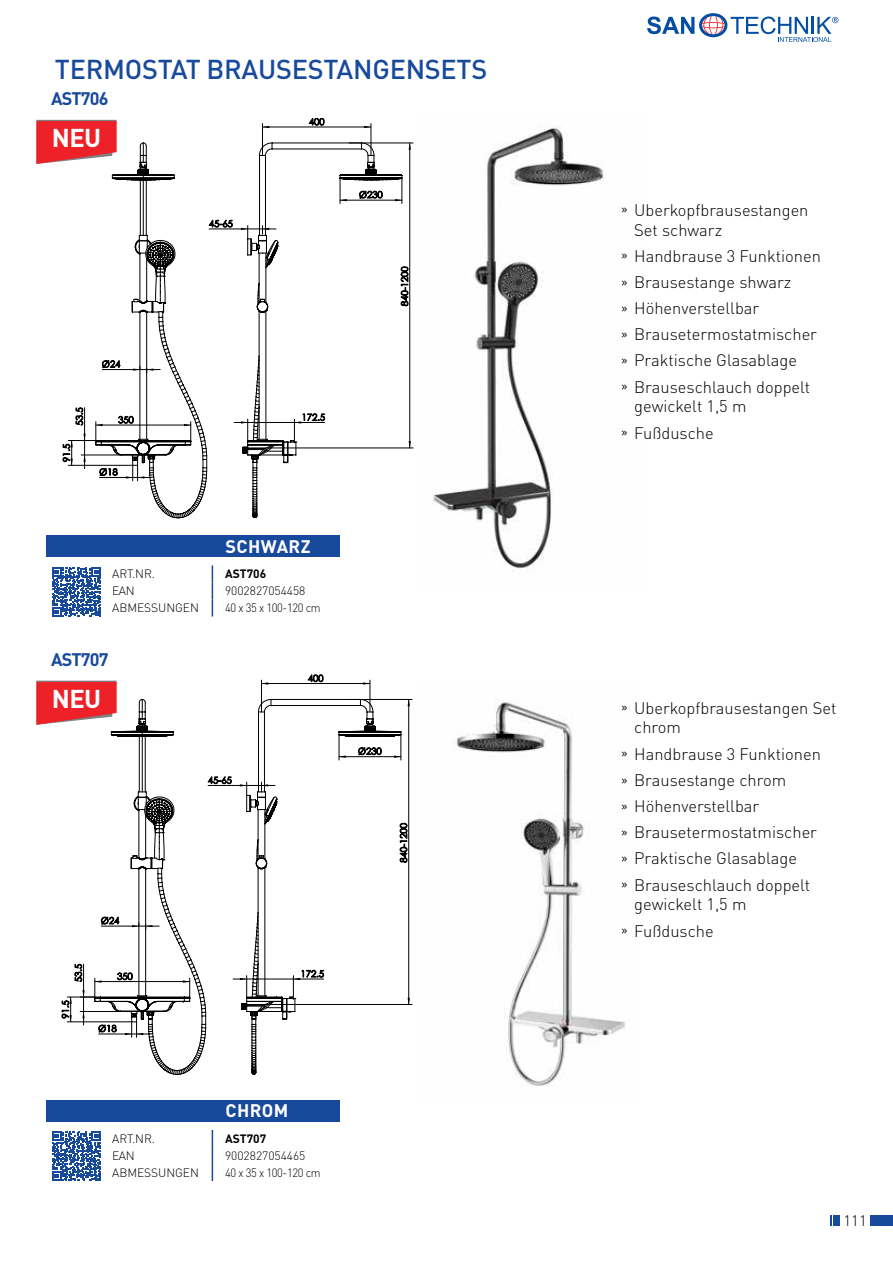
<style>
.page{position:relative;width:893px;height:1263px;background:#fff}
.page>*{position:absolute;margin:0;border:0;box-sizing:border-box;transform-origin:0 0}
.t1{font:500 27px "DIN Pro";letter-spacing:-.01em;color:#184a9c}
.t2{font:700 25.5px "DIN Pro";letter-spacing:-.02em;color:#fff}
.t3{font:700 18px "DIN Pro";letter-spacing:-.05em;color:#184a9c}
.t4{font:700 18px "DIN Pro";letter-spacing:.02em;color:#fff}
.t5{font:300 16.5px/26.2px "DIN Pro";color:#000}
.t6{font:300 15px "DIN Pro";color:#000}
.t7{font:300 12px "DIN Pro";letter-spacing:-.005em;color:#000}
.t8{font:300 12px "DIN Pro";color:#000}
.t9{font:300 12px "DIN Pro";letter-spacing:-.03em;color:#000;scale:.93 1}
.t10{font:700 12px "DIN Pro";color:#000}
.s1{font-family:"Myriad Pro";font-weight:400;font-size:12px}
</style>
<div class="page">
<svg style="left:647px;top:13px;width:191px;height:29px"></svg>
<div style="left:870px;top:1215px;width:23px;height:11px;background:#184a9c"></div>
<hr style="left:836px;top:1215px;width:4px;height:11px;background:#184a9c">
<svg style="left:831px;top:1215px;width:5px;height:11px"></svg>
<img style="left:454px;top:702px;width:171px;height:385px">
<svg style="left:52px;top:567px;width:49px;height:49px"></svg>
<svg style="left:52px;top:1132px;width:49px;height:49px"></svg>
<img style="left:432px;top:126px;width:173px;height:445px">
<div style="left:47px;top:536px;width:293px;height:21px;background:#184a9c"></div>
<div style="left:47px;top:1100px;width:293px;height:21px;background:#184a9c"></div>
<svg style="left:212px;top:565px;width:1px;height:51px"></svg>
<svg style="left:212px;top:1130px;width:1px;height:51px"></svg>
<hr style="left:248px;top:448px;width:165px;height:1px;background:#000">
<hr style="left:349px;top:143px;width:64px;height:1px;background:#000">
<hr style="left:247px;top:1004px;width:165px;height:1px;background:#000">
<hr style="left:348px;top:699px;width:64px;height:1px;background:#000">
<svg style="left:36px;top:118px;width:375px;height:400px"></svg>
<svg style="left:36px;top:675px;width:374px;height:399px"></svg>
<h1 class="t1" style="left:55px;top:47px;width:434px">TERMOSTAT BRAUSESTANGENSETS</h1>
<p class="t3" style="left:51px;top:83px;width:59px">AST706</p>
<h2 class="t2" style="left:52px;top:117px;width:51px">NEU</h2>
<p class="t4" style="left:226px;top:531px;width:87px">SCHWARZ</p>
<p class="t7" style="left:112px;top:565px;width:44px">ART.NR.</p>
<p class="t10" style="left:225px;top:564px;width:43px">AST706</p>
<p class="t8" style="left:112px;top:582px;width:24px">EAN</p>
<p class="t8" style="left:225px;top:582px;width:82px">9002827054458</p>
<p class="t7" style="left:112px;top:599px;width:88px">ABMESSUNGEN</p>
<p class="t9" style="left:225px;top:599px;width:104px">40 x 35 x 100-120 cm</p>
<p class="t3" style="left:51px;top:644px;width:59px">AST707</p>
<h2 class="t2" style="left:52px;top:677px;width:51px">NEU</h2>
<p class="t4" style="left:226px;top:1096px;width:64px">CHROM</p>
<p class="t7" style="left:112px;top:1129px;width:44px">ART.NR.</p>
<p class="t10" style="left:225px;top:1128px;width:43px">AST707</p>
<p class="t8" style="left:112px;top:1146px;width:24px">EAN</p>
<p class="t8" style="left:225px;top:1146px;width:82px">9002827054465</p>
<p class="t7" style="left:112px;top:1163px;width:88px">ABMESSUNGEN</p>
<p class="t9" style="left:225px;top:1163px;width:104px">40 x 35 x 100-120 cm</p>
<p class="t5" style="left:634px;top:198px;width:176px;line-height:19.8px;text-indent:-13px"><span class="s1">»</span> Uberkopfbrausestangen<br>Set schwarz</p>
<p class="t5" style="left:621px;top:241px;width:201px"><span class="s1">»</span> Handbrause 3 Funktionen <span class="s1">»</span> Brausestange shwarz<br><span class="s1">»</span> Höhenverstellbar<br><span class="s1">»</span> Brausetermostatmischer <span class="s1">»</span> Praktische Glasablage<br><span class="s1">»</span> Brauseschlauch doppelt</p>
<p class="t5" style="left:621px;top:392px;width:127px;text-indent:13px">gewickelt 1,5 m <span class="s1">»</span> Fußdusche</p>
<p class="t5" style="left:634px;top:696px;width:204px;line-height:19.8px;text-indent:-13px"><span class="s1">»</span> Uberkopfbrausestangen Set chrom</p>
<p class="t5" style="left:621px;top:739px;width:201px"><span class="s1">»</span> Handbrause 3 Funktionen <span class="s1">»</span> Brausestange chrom<br><span class="s1">»</span> Höhenverstellbar<br><span class="s1">»</span> Brausetermostatmischer <span class="s1">»</span> Praktische Glasablage<br><span class="s1">»</span> Brauseschlauch doppelt</p>
<p class="t5" style="left:621px;top:890px;width:127px;text-indent:13px">gewickelt 1,5 m <span class="s1">»</span> Fußdusche</p>
<p class="t6" style="left:844px;top:1209px;width:25px">111</p>
</div>
